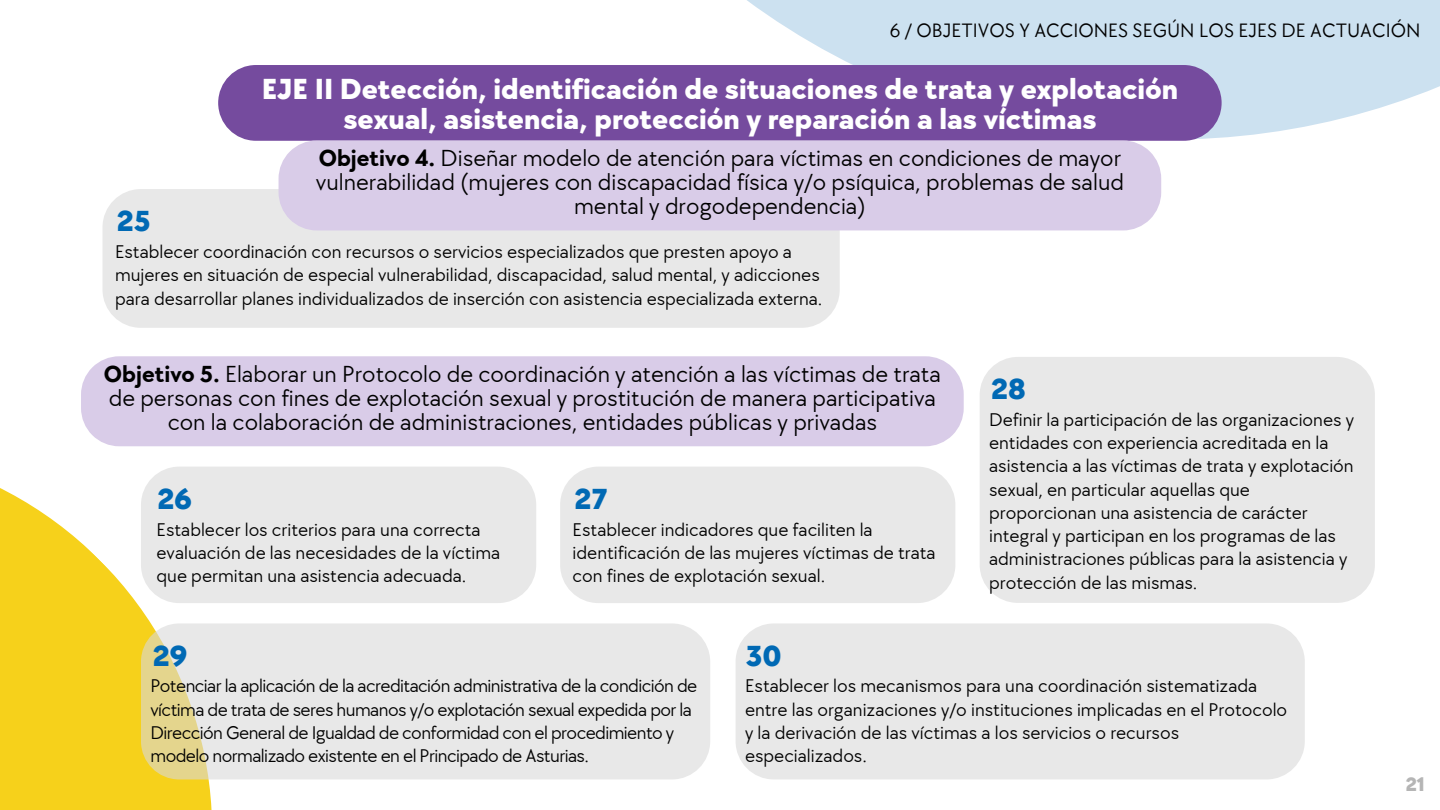
<style>
.page{position:relative;width:1440px;height:810px;background:#fff}
.page>*{position:absolute;margin:0;border:0;box-sizing:border-box;transform-origin:0 0}
.t1{font:800 30px/30px "TT Chocolates";color:#fff;text-align:center}
.t2{font:800 30px "TT Chocolates";color:#0069b4}
.t3{font:24px/24px "TT Chocolates";color:#000;text-align:center}
.t4{font:20px "TT Chocolates";color:#000}
.t5{font:800 20px "TT Chocolates";color:#b5b5b5}
.t6{font:19px/23.2px "TT Chocolates";color:#000}
.t7{font:19px/23.2px "TT Chocolates";letter-spacing:-.03em;color:#000}
.s1{font-weight:700}
</style>
<div class="page">
<svg style="left:0;top:306px;width:356px;height:504px"></svg>
<div style="left:141px;top:467px;width:395px;height:136px;background:#e8e8e8;border-radius:38px"></div>
<div style="left:560px;top:467px;width:395px;height:136px;background:#e8e8e8;border-radius:38px"></div>
<div style="left:980px;top:357px;width:395px;height:246px;background:#e8e8e8;border-radius:38px"></div>
<svg style="left:747px;top:0;width:693px;height:231px;fill:#cce1f0"></svg>
<svg style="left:141px;top:623px;width:569px;height:156px;background:#e7e6e1"></svg>
<div style="left:736px;top:623px;width:569px;height:156px;background:#e8e8e8;border-radius:38px"></div>
<div style="left:218px;top:65px;width:1004px;height:76px;background:#754b9e;border-radius:38px"></div>
<div style="left:103px;top:189px;width:737px;height:139px;background:#e8e8e8;border-radius:38px"></div>
<div style="left:279px;top:140px;width:882px;height:90px;background:#d9cce8"></div>
<div style="left:81px;top:356px;width:883px;height:90px;background:#d9cce8"></div>
<p class="t4" style="left:890px;top:19px;width:532px">6 / OBJETIVOS Y ACCIONES SEGÚN LOS EJES DE ACTUACIÓN</p>
<h1 class="t1" style="left:262px;top:75px;width:918px">EJE II Detección, identificación de situaciones de trata y explotación sexual, asistencia, protección y reparación a las víctimas</h1>
<p class="t3" style="left:316px;top:147px;width:810px"><span class="s1">Objetivo 4.</span> Diseñar modelo de atención para víctimas en condiciones de mayor vulnerabilidad (mujeres con discapacidad física y/o psíquica, problemas de salud mental y drogodependencia)</p>
<h1 class="t2" style="left:116px;top:204px;width:35px">25</h1>
<p class="t6" style="left:115px;top:241px;width:709px">Establecer coordinación con recursos o servicios especializados que presten apoyo a mujeres en situación de especial vulnerabilidad, discapacidad, salud mental, y adicciones para desarrollar planes individualizados de inserción con asistencia especializada externa.</p>
<p class="t3" style="left:104px;top:363px;width:839px"><span class="s1">Objetivo 5.</span> Elaborar un Protocolo de coordinación y atención a las víctimas de trata de personas con fines de explotación sexual y prostitución de manera participativa con la colaboración de administraciones, entidades públicas y privadas</p>
<h1 class="t2" style="left:157px;top:482px;width:36px">26</h1>
<p class="t6" style="left:157px;top:518px;width:345px">Establecer los criterios para una correcta evaluación de las necesidades de la víctima que permitan una asistencia adecuada.</p>
<h1 class="t2" style="left:574px;top:482px;width:35px">27</h1>
<p class="t6" style="left:573px;top:518px;width:365px">Establecer indicadores que faciliten la identificación de las mujeres víctimas de trata con fines de explotación sexual.</p>
<h1 class="t2" style="left:991px;top:372px;width:36px">28</h1>
<p class="t6" style="left:989px;top:409px;width:366px">Definir la participación de las organizaciones y entidades con experiencia acreditada en la asistencia a las víctimas de trata y explotación sexual, en particular aquellas que proporcionan una asistencia de carácter integral y participan en los programas de las administraciones públicas para la asistencia y protección de las mismas.</p>
<h1 class="t2" style="left:153px;top:639px;width:36px">29</h1>
<p class="t7" style="left:150px;top:675px;width:548px">Potenciar la aplicación de la acreditación administrativa de la condición de víctima de trata de seres humanos y/o explotación sexual expedida por la Dirección General de Igualdad de conformidad con el procedimiento y modelo normalizado existente en el Principado de Asturias.</p>
<h1 class="t2" style="left:746px;top:639px;width:37px">30</h1>
<p class="t6" style="left:745px;top:675px;width:544px">Establecer los mecanismos para una coordinación sistematizada entre las organizaciones y/o instituciones implicadas en el Protocolo y la derivación de las víctimas a los servicios o recursos especializados.</p>
<p class="t5" style="left:1405px;top:773px;width:21px">21</p>
</div>
